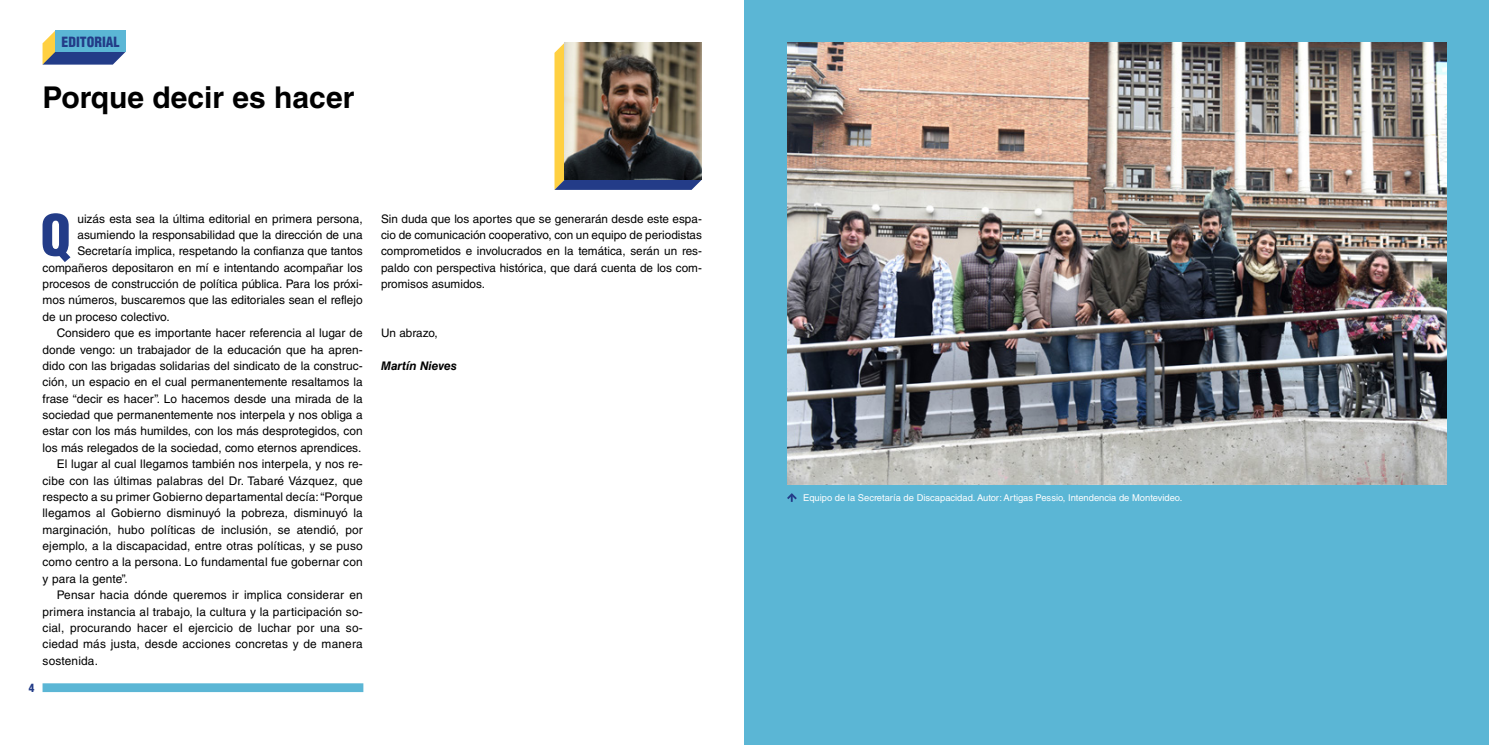
<style>
.page{position:relative;width:1489px;height:745px;background:#fff}
.page>*{position:absolute;margin:0;border:0;box-sizing:border-box;transform-origin:0 0}
.t1{font:900 condensed 54.75px "Helvetica LT Std";color:#233c88}
.t2{font:700 30px "Helvetica LT Std";color:#000}
.t3{font:900 condensed 13.75px "Helvetica LT Std";color:#233c88}
.t4{font:11.88px "Helvetica LT Std";color:#000}
.t5{font:italic 700 11.88px "Helvetica LT Std";color:#000}
.t6{font:11.75px/16.4px "Helvetica LT Std";color:#000;text-align:justify}
.t7{font:900 condensed 11.25px "Helvetica LT Std";color:#233c88}
.t8{font:9.38px "Helvetica LT Std";color:#fff}
</style>
<div class="page">
<div style="left:744px;top:0;width:744px;height:744px;background:#5bb6d5"></div>
<div style="left:43px;top:682px;width:320px;height:9px;background:#5bb6d5"></div>
<svg style="left:43px;top:31px;width:83px;height:34px"></svg>
<div style="left:55px;top:30px;width:71px;height:22px;background:#5bb6d5"></div>
<svg style="left:554px;top:43px;width:147px;height:147px;background:#91886c"></svg>
<img style="left:564px;top:43px;width:138px;height:136px">
<img style="left:787px;top:43px;width:659px;height:441px">
<svg style="left:787px;top:493px;width:10px;height:8px"></svg>
<p class="t3" style="left:62px;top:33px;width:60px">EDITORIAL</p>
<h2 class="t2" style="left:43px;top:79px;width:313px">Porque decir es hacer</h2>
<p class="t7" style="left:29px;top:679px;width:7px">4</p>
<h1 class="t1" style="left:40px;top:200px;width:32px">Q</h1>
<p class="t4" style="left:77px;top:211px;width:287px">uizás esta sea la última editorial en primera persona,</p>
<p class="t4" style="left:77px;top:228px;width:287px">asumiendo la responsabilidad que la dirección de una</p>
<p class="t4" style="left:77px;top:244px;width:287px">Secretaría implica, respetando la confianza que tantos</p>
<p class="t4" style="left:43px;top:260px;width:321px">compañeros depositaron en mí e intentando acompañar los</p>
<p class="t4" style="left:43px;top:277px;width:322px">procesos de construcción de política pública. Para los próxi-</p>
<p class="t4" style="left:43px;top:293px;width:322px">mos números, buscaremos que las editoriales sean el reflejo</p>
<p class="t4" style="left:43px;top:309px;width:129px">de un proceso colectivo.</p>
<p class="t4" style="left:57px;top:326px;width:307px">Considero que es importante hacer referencia al lugar de</p>
<p class="t4" style="left:43px;top:342px;width:321px">donde vengo: un trabajador de la educación que ha apren-</p>
<p class="t4" style="left:43px;top:358px;width:322px">dido con las brigadas solidarias del sindicato de la construc-</p>
<p class="t4" style="left:43px;top:375px;width:322px">ción, un espacio en el cual permanentemente resaltamos la</p>
<p class="t4" style="left:43px;top:391px;width:322px">frase “decir es hacer”. Lo hacemos desde una mirada de la</p>
<p class="t4" style="left:43px;top:408px;width:321px">sociedad que permanentemente nos interpela y nos obliga a</p>
<p class="t4" style="left:43px;top:424px;width:322px">estar con los más humildes, con los más desprotegidos, con</p>
<p class="t4" style="left:43px;top:440px;width:320px">los más relegados de la sociedad, como eternos aprendices.</p>
<p class="t4" style="left:57px;top:457px;width:307px">El lugar al cual llegamos también nos interpela, y nos re-</p>
<p class="t4" style="left:43px;top:473px;width:322px">cibe con las últimas palabras del Dr. Tabaré Vázquez, que</p>
<p class="t4" style="left:43px;top:489px;width:322px">respecto a su primer Gobierno departamental decía: “Porque</p>
<p class="t4" style="left:43px;top:506px;width:322px">llegamos al Gobierno disminuyó la pobreza, disminuyó la</p>
<p class="t4" style="left:43px;top:522px;width:322px">marginación, hubo políticas de inclusión, se atendió, por</p>
<p class="t4" style="left:43px;top:538px;width:321px">ejemplo, a la discapacidad, entre otras políticas, y se puso</p>
<p class="t4" style="left:43px;top:555px;width:321px">como centro a la persona. Lo fundamental fue gobernar con</p>
<p class="t4" style="left:43px;top:571px;width:87px">y para la gente”.</p>
<p class="t4" style="left:57px;top:587px;width:307px">Pensar hacia dónde queremos ir implica considerar en</p>
<p class="t4" style="left:43px;top:604px;width:322px">primera instancia al trabajo, la cultura y la participación so-</p>
<p class="t4" style="left:43px;top:620px;width:322px">cial, procurando hacer el ejercicio de luchar por una so-</p>
<p class="t4" style="left:43px;top:636px;width:321px">ciedad más justa, desde acciones concretas y de manera</p>
<p class="t4" style="left:43px;top:653px;width:57px">sostenida.</p>
<p class="t6" style="left:381px;top:210px;width:322px">Sin duda que los aportes que se generarán desde este espa&shy;cio de comunicación cooperativo, con un equipo de periodistas comprometidos e involucrados en la temática, serán un res&shy;paldo con perspectiva histórica, que dará cuenta de los com&shy;promisos asumidos.</p>
<p class="t6" style="left:381px;top:324px;width:58px">Un abrazo,</p>
<p class="t5" style="left:381px;top:358px;width:77px">Martín Nieves</p>
<p class="t8" style="left:803px;top:491px;width:381px">Equipo de la Secretaría de Discapacidad. Autor: Artigas Pessio, Intendencia de Montevideo.</p>
</div>
